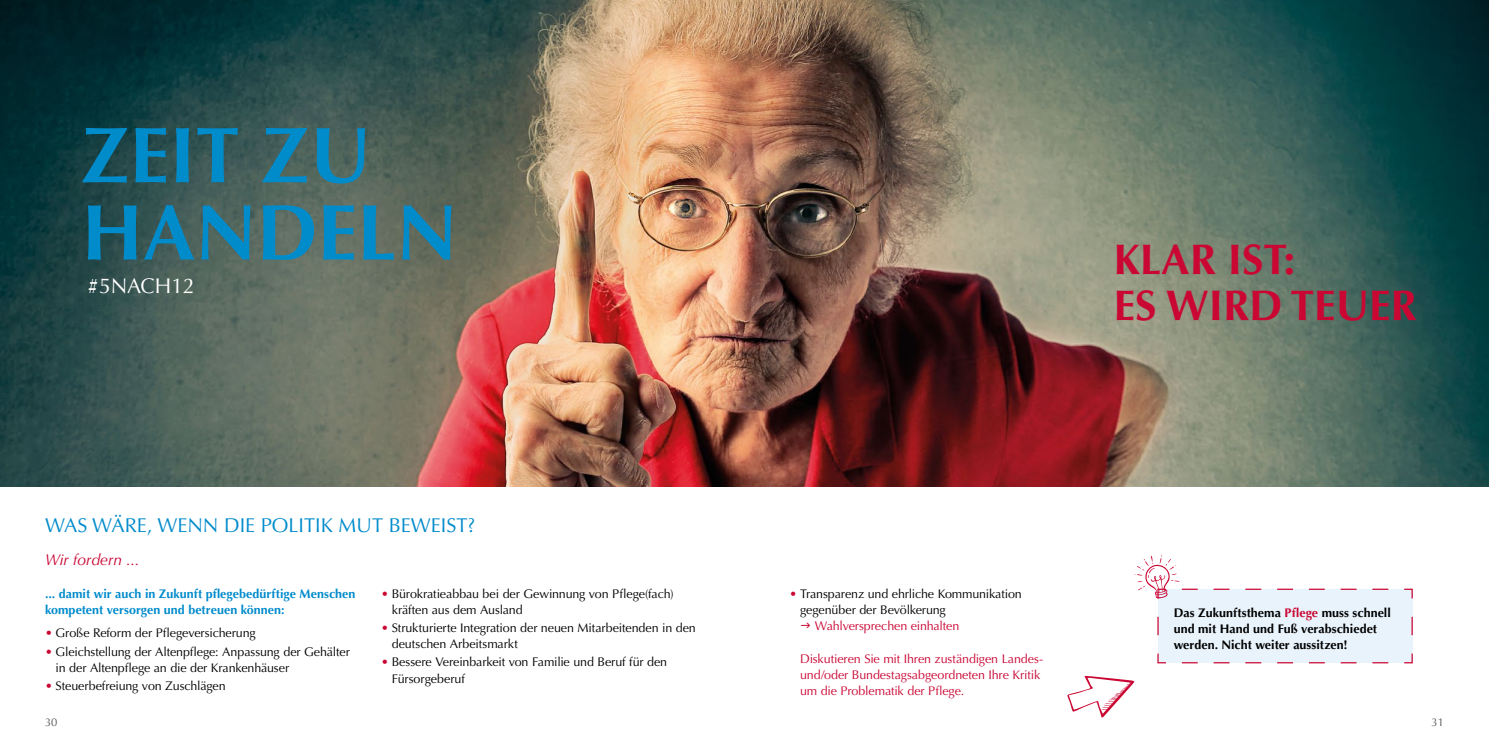
<style>
.page{position:relative;width:1489px;height:745px;background:#fff}
.page>*{position:absolute;margin:0;border:0;box-sizing:border-box;transform-origin:0 0}
.t1{font:700 79px/77.2px "Optima LT Pro";letter-spacing:-.005em;color:#008bcb}
.t2{font:700 42.88px/46.4px "Optima LT Pro";color:#ca0733}
.t3{font:21.25px "Optima LT Pro";color:#fff}
.t4{font:20px "Optima LT Pro";color:#008bcb}
.t5{font:italic 15.62px "Optima LT Pro";color:#ca0733}
.t6{font:12.5px/16.2px "Optima LT Pro";letter-spacing:-.01em;color:#000}
.t7{font:12.5px/16.2px "Optima LT Pro";letter-spacing:-.005em;color:#ca0733}
.t8{font:700 12.5px/16.2px "Optima LT Pro";color:#000}
.t9{font:700 12.5px/16.2px "Optima LT Pro";letter-spacing:.005em;color:#008bcb}
.t10{font:11.25px "Optima LT Pro";color:#575756}
.s1{color:#ca0733}
</style>
<div class="page">
<img style="left:0;top:0;width:1488px;height:485px">
<svg style="left:1134px;top:555px;width:279px;height:108px"></svg>
<svg style="left:1067px;top:675px;width:67px;height:42px"></svg>
<h1 class="t1" style="left:81px;top:115px;width:377px">ZEIT ZU<br>HANDELN</h1>
<h3 class="t3" style="left:87px;top:272px;width:109px">#5NACH12</h3>
<h3 class="t4" style="left:45px;top:512px;width:432px">WAS WÄRE, WENN DIE POLITIK MUT BEWEIST?</h3>
<p class="t5" style="left:45px;top:549px;width:96px">Wir fordern ...</p>
<p class="t9" style="left:45px;top:585px;width:312px">... damit wir auch in Zukunft pflegebedürftige Menschen kompetent versorgen und betreuen können:</p>
<p class="t6" style="left:45px;top:624px;width:212px"><span class="s1">•</span> Große Reform der Pflegeversicherung</p>
<p class="t6" style="left:56px;top:642px;width:296px;text-indent:-11px"><span class="s1">•</span> Gleichstellung der Altenpflege: Anpassung der Gehälter in der Altenpflege an die der Krankenhäuser</p>
<p class="t6" style="left:45px;top:677px;width:182px"><span class="s1">•</span> Steuerbefreiung von Zuschlägen</p>
<p class="t6" style="left:392px;top:585px;width:283px;text-indent:-11px"><span class="s1">•</span> Bürokratieabbau bei der Gewinnung von Pflege(fach) kräften aus dem Ausland</p>
<p class="t6" style="left:392px;top:619px;width:306px;text-indent:-11px"><span class="s1">•</span> Strukturierte Integration der neuen Mitarbeitenden in den deutschen Arbeitsmarkt</p>
<p class="t6" style="left:392px;top:653px;width:277px;text-indent:-11px"><span class="s1">•</span> Bessere Vereinbarkeit von Familie und Beruf für den<br>Fürsorgeberuf</p>
<h2 class="t2" style="left:1113px;top:235px;width:304px">KLAR IST:<br>ES WIRD TEUER</h2>
<p class="t6" style="left:800px;top:585px;width:223px;text-indent:-11px"><span class="s1">•</span> Transparenz und ehrliche Kommunikation gegenüber der Bevölkerung</p>
<p class="t7" style="left:814px;top:617px;width:146px">Wahlversprechen einhalten</p>
<p class="t7" style="left:800px;top:650px;width:244px">Diskutieren Sie mit Ihren zuständigen Landes&shy;und/oder Bundestagsabgeordneten Ihre Kritik um die Problematik der Pflege.</p>
<p class="t8" style="left:1173px;top:603px;width:219px">Das Zukunftsthema <span class="s1">Pflege</span> muss schnell und mit Hand und Fuß verabschiedet werden. Nicht weiter aussitzen!</p>
<p class="t10" style="left:45px;top:714px;width:14px">30</p>
<p class="t10" style="left:1431px;top:714px;width:14px">31</p>
</div>
